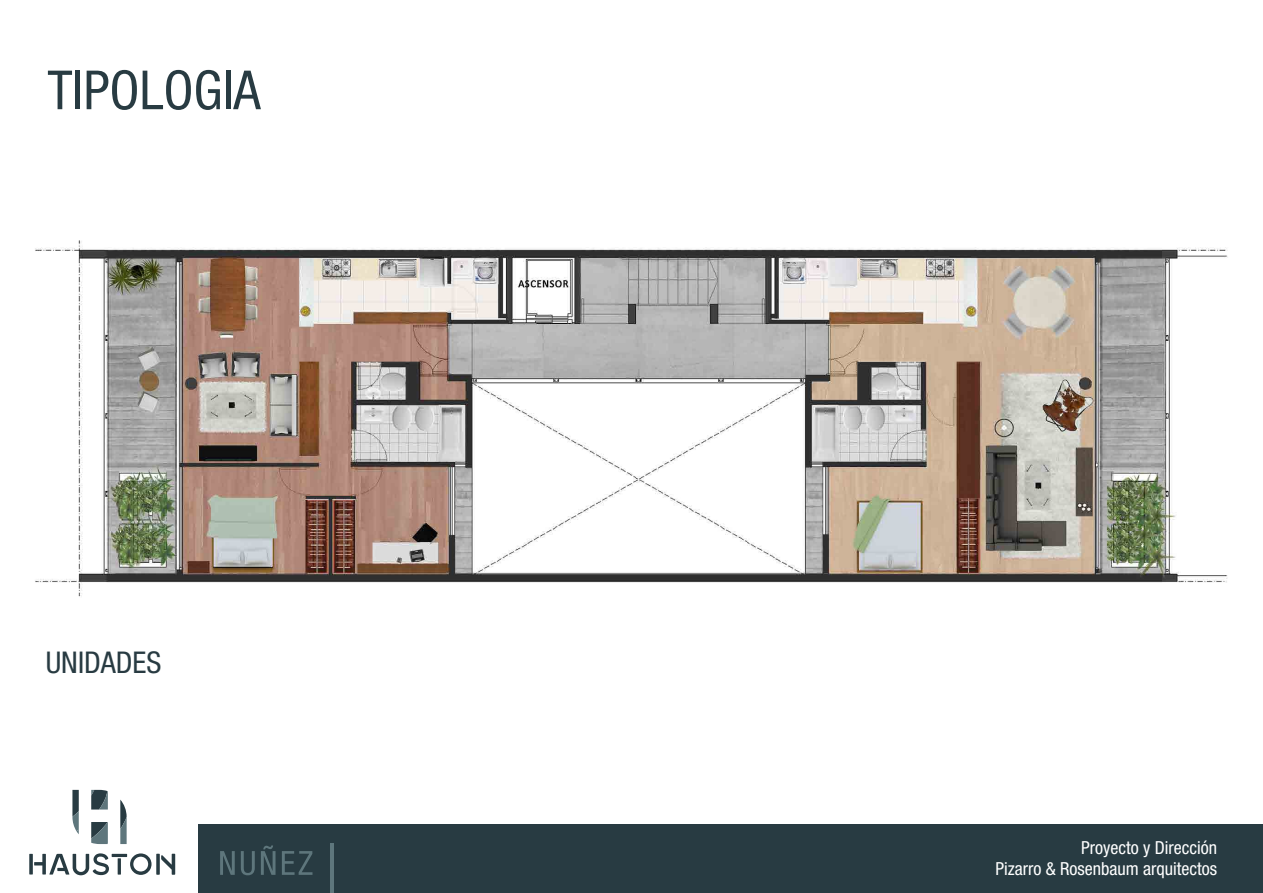
<style>
.page{position:relative;width:1263px;height:893px;background:#fff}
.page>*{position:absolute;margin:0;border:0;box-sizing:border-box;transform-origin:0 0}
.t1{font:condensed 54px "Helvetica Neue";color:#283b42}
.t2{font:condensed 30px "Helvetica Neue";color:#283b42}
.t3{font:condensed 18px/21px "Helvetica Neue";color:#fff;text-align:right}
</style>
<div class="page">
<img style="left:35px;top:240px;width:1193px;height:357px">
<div style="left:199px;top:824px;width:1064px;height:69px;background:#283b42"></div>
<svg style="left:29px;top:853px;width:146px;height:22px"></svg>
<svg style="left:91px;top:790px;width:17px;height:19px"></svg>
<svg style="left:72px;top:790px;width:7px;height:44px"></svg>
<svg style="left:120px;top:800px;width:7px;height:44px"></svg>
<svg style="left:91px;top:822px;width:17px;height:22px"></svg>
<svg style="left:220px;top:851px;width:15px;height:24px"></svg>
<svg style="left:241px;top:851px;width:14px;height:24px"></svg>
<svg style="left:261px;top:845px;width:14px;height:30px"></svg>
<svg style="left:282px;top:851px;width:30px;height:24px"></svg>
<hr style="left:331px;top:843px;width:3px;height:50px;background:#5e767c">
<h1 class="t1" style="left:47px;top:59px;width:215px">TIPOLOGIA</h1>
<h2 class="t2" style="left:46px;top:645px;width:117px">UNIDADES</h2>
<p class="t3" style="left:996px;top:837px;width:223px">Proyecto y Dirección<br>Pizarro &amp; Rosenbaum arquitectos</p>
</div>
